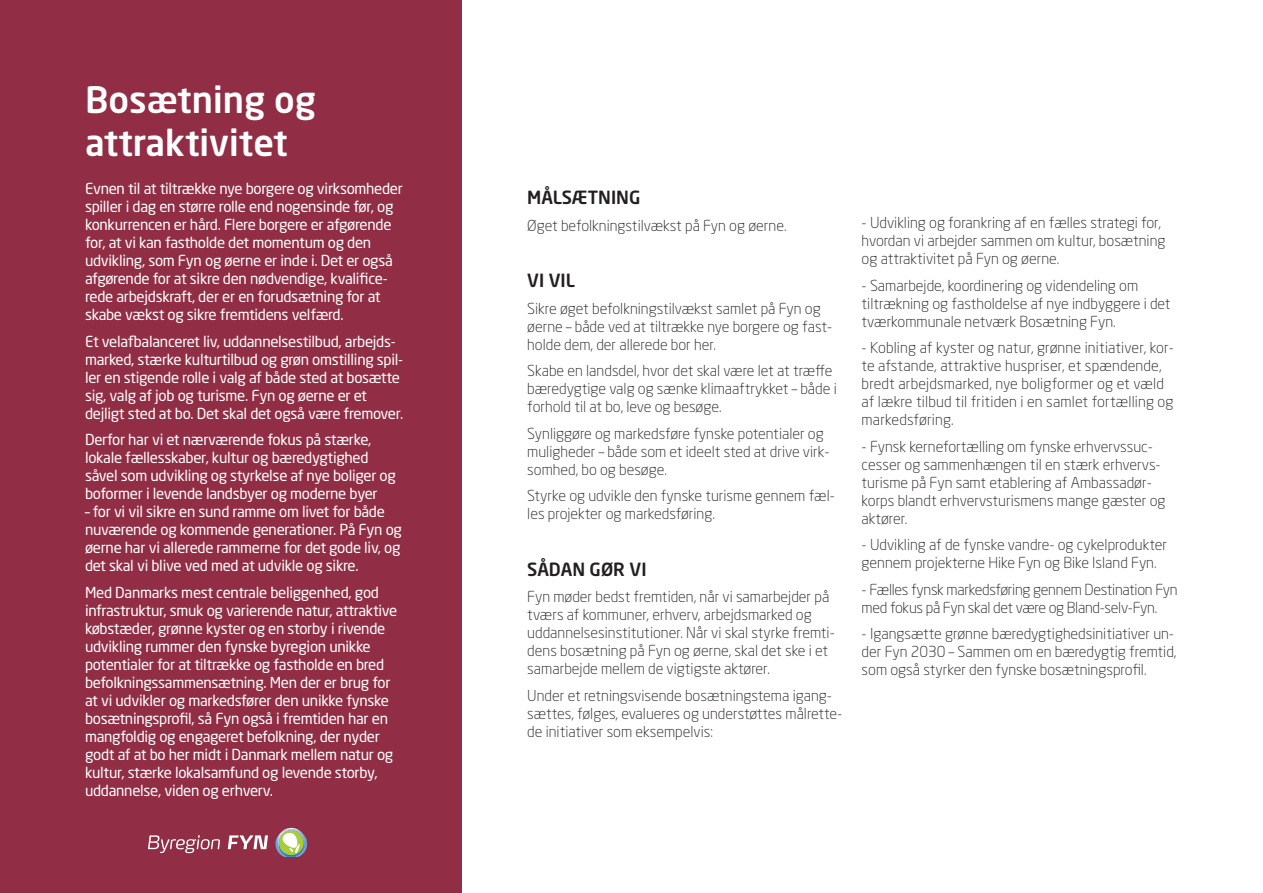
<style>
.page{position:relative;width:1263px;height:893px;background:#fff}
.page>*{position:absolute;margin:0;border:0;box-sizing:border-box;transform-origin:0 0}
.t1{font:500 36px "Neo Sans Std";color:#fff}
.Afsnitsformat_1{font:500 18px "Neo Sans Std";color:#231f20}
.t2{font:300 15px/18px "Neo Sans Std";color:#231f20}
.t3{font:15px/18px "Neo Sans Std";letter-spacing:-.02em;color:#fff}
.t4{font:300 15px/18px "Neo Sans Std";letter-spacing:-.02em;color:#231f20}
</style>
<div class="page">
<div style="left:0;top:0;width:461px;height:893px;background:#912d44"></div>
<svg style="left:148px;top:835px;width:72px;height:18px"></svg>
<svg style="left:228px;top:835px;width:40px;height:14px"></svg>
<svg style="left:275px;top:828px;width:32px;height:29px"></svg>
<p class="t1" style="left:85px;top:77px;width:232px">Bosætning og</p>
<p class="t1" style="left:85px;top:120px;width:204px">attraktivitet</p>
<p class="t3" style="left:85px;top:180px;width:319px">Evnen til at tiltrække nye borgere og virksomheder spiller i dag en større rolle end nogensinde før, og konkurrencen er hård. Flere borgere er afgørende for, at vi kan fastholde det momentum og den udvikling, som Fyn og øerne er inde i. Det er også afgørende for at sikre den nødvendige, kvalifice&shy;rede arbejdskraft, der er en forudsætning for at skabe vækst og sikre fremtidens velfærd.</p>
<p class="t3" style="left:85px;top:332px;width:320px">Et velafbalanceret liv, uddannelsestilbud, arbejds&shy;marked, stærke kulturtilbud og grøn omstilling spil&shy;ler en stigende rolle i valg af både sted at bosætte sig, valg af job og turisme. Fyn og øerne er et dejligt sted at bo. Det skal det også være fremover.</p>
<p class="t3" style="left:85px;top:431px;width:312px">Derfor har vi et nærværende fokus på stærke, lokale fællesskaber, kultur og bæredygtighed såvel som udvikling og styrkelse af nye boliger og boformer i levende landsbyer og moderne byer</p>
<p class="t3" style="left:85px;top:503px;width:318px">– for vi vil sikre en sund ramme om livet for både nuværende og kommende generationer. På Fyn og øerne har vi allerede rammerne for det gode liv, og det skal vi blive ved med at udvikle og sikre.</p>
<p class="t3" style="left:85px;top:583px;width:314px">Med Danmarks mest centrale beliggenhed, god infrastruktur, smuk og varierende natur, attraktive købstæder, grønne kyster og en storby i rivende udvikling rummer den fynske byregion unikke potentialer for at tiltrække og fastholde en bred befolkningssammensætning. Men der er brug for at vi udvikler og markedsfører den unikke fynske bosætningsprofil, så Fyn også i fremtiden har en mangfoldig og engageret befolkning, der nyder godt af at bo her midt i Danmark mellem natur og kultur, stærke lokalsamfund og levende storby, uddannelse, viden og erhverv.</p>
<p class="Afsnitsformat_1" style="left:527px;top:186px;width:115px">MÅLSÆTNING</p>
<p class="t2" style="left:527px;top:216px;width:261px">Øget befolkningstilvækst på Fyn og øerne.</p>
<p class="Afsnitsformat_1" style="left:527px;top:269px;width:49px">VI VIL</p>
<p class="t2" style="left:527px;top:299px;width:306px">Sikre øget befolkningstilvækst samlet på Fyn og øerne – både ved at tiltrække nye borgere og fast&shy;holde dem, der allerede bor her.</p>
<p class="t2" style="left:527px;top:362px;width:311px">Skabe en landsdel, hvor det skal være let at træffe bæredygtige valg og sænke klimaaftrykket – både i forhold til at bo, leve og besøge.</p>
<p class="t2" style="left:527px;top:424px;width:304px">Synliggøre og markedsføre fynske potentialer og muligheder – både som et ideelt sted at drive virk&shy;somhed, bo og besøge.</p>
<p class="t2" style="left:527px;top:487px;width:309px">Styrke og udvikle den fynske turisme gennem fæl&shy;les projekter og markedsføring.</p>
<p class="Afsnitsformat_1" style="left:527px;top:558px;width:121px">SÅDAN GØR VI</p>
<p class="t2" style="left:527px;top:588px;width:309px">Fyn møder bedst fremtiden, når vi samarbejder på tværs af kommuner, erhverv, arbejdsmarked og uddannelsesinstitutioner. Når vi skal styrke fremti&shy;dens bosætning på Fyn og øerne, skal det ske i et samarbejde mellem de vigtigste aktører.</p>
<p class="t2" style="left:527px;top:686px;width:317px">Under et retningsvisende bosætningstema igang&shy;sættes, følges, evalueres og understøttes målrette&shy;de initiativer som eksempelvis:</p>
<p class="t2" style="left:862px;top:214px;width:305px">- Udvikling og forankring af en fælles strategi for, hvordan vi arbejder sammen om kultur, bosætning og attraktivitet på Fyn og øerne.</p>
<p class="t2" style="left:862px;top:276px;width:311px">- Samarbejde, koordinering og videndeling om tiltrækning og fastholdelse af nye indbyggere i det tværkommunale netværk Bosætning Fyn.</p>
<p class="t2" style="left:862px;top:339px;width:314px">- Kobling af kyster og natur, grønne initiativer, kor&shy;te afstande, attraktive huspriser, et spændende, bredt arbejdsmarked, nye boligformer og et væld af lækre tilbud til fritiden i en samlet fortælling og markedsføring.</p>
<p class="t2" style="left:862px;top:437px;width:305px">- Fynsk kernefortælling om fynske erhvervssuc&shy;cesser og sammenhængen til en stærk erhvervs&shy;turisme på Fyn samt etablering af Ambassadør&shy;korps blandt erhvervsturismens mange gæster og aktører.</p>
<p class="t2" style="left:862px;top:536px;width:307px">- Udvikling af de fynske vandre- og cykelprodukter gennem projekterne Hike Fyn og Bike Island Fyn.</p>
<p class="t4" style="left:862px;top:580px;width:317px">- Fælles fynsk markedsføring gennem Destination Fyn med fokus på Fyn skal det være og Bland-selv-Fyn.</p>
<p class="t2" style="left:862px;top:625px;width:316px">- Igangsætte grønne bæredygtighedsinitiativer un&shy;der Fyn 2030 – Sammen om en bæredygtig fremtid, som også styrker den fynske bosætningsprofil.</p>
</div>
